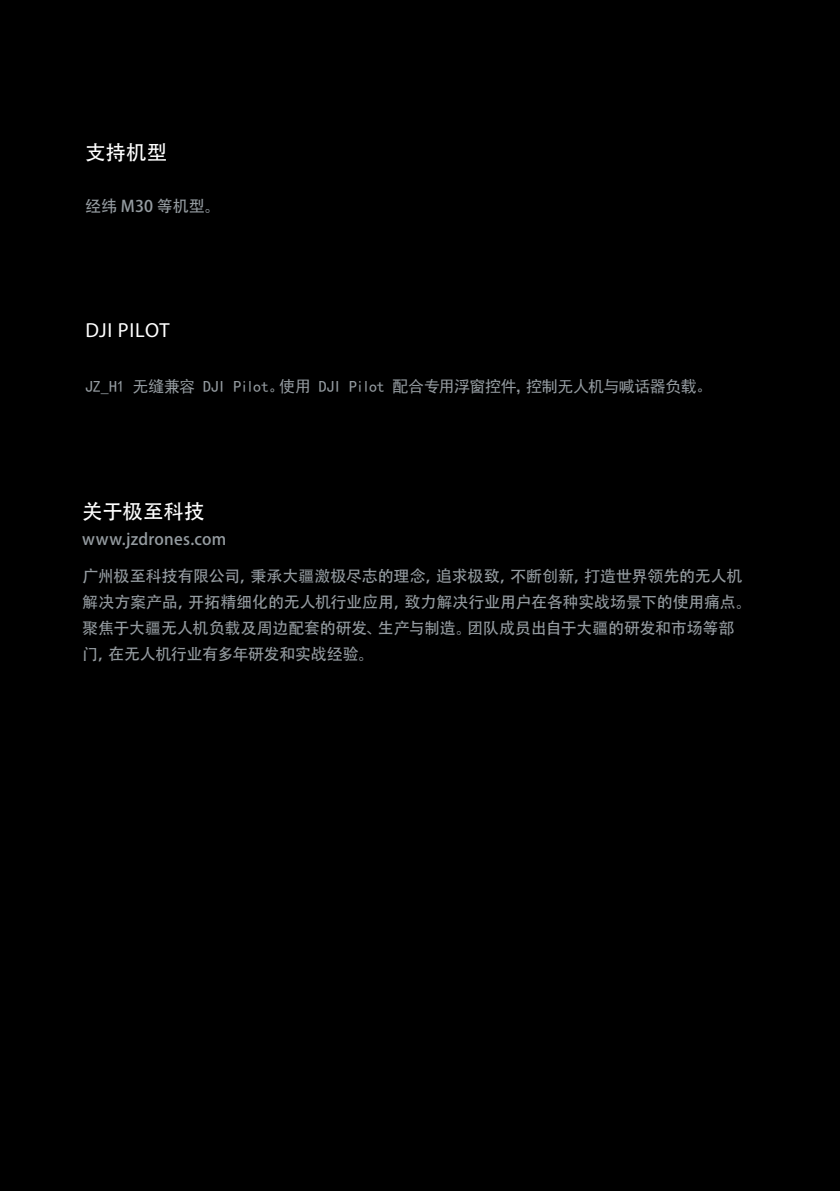
<style>
.page{position:relative;width:840px;height:1191px;background:#fff}
.page>*{position:absolute;margin:0;border:0;box-sizing:border-box;transform-origin:0 0}
.t1{font:20.4px "Adobe Heiti Std";letter-spacing:.005em;color:#fff}
.t2{font:20.4px "Myriad Pro";letter-spacing:.025em;color:#fff}
.条式文案{font:16px/26px "Adobe Heiti Std";letter-spacing:-.01em;color:#959ca1}
.条式文案-2{font:16px "Sim Hei";letter-spacing:-.03em;color:#959ca1}
.条式文案-3{font:16px "Adobe Heiti Std";letter-spacing:.015em;color:#959ca1}
</style>
<div class="page">
<div style="left:0;top:0;width:839px;height:1191px;background:#000"></div>
<p class="t1" style="left:85px;top:140px;width:84px">支持机型</p>
<p class="条式文案" style="left:85px;top:193px;width:137px">经纬 M30 等机型。</p>
<p class="t2" style="left:85px;top:318px;width:86px">DJI PILOT</p>
<p class="条式文案-2" style="left:85px;top:378px;width:628px">JZ_H1 无缝兼容 DJI Pilot。使用 DJI Pilot 配合专用浮窗控件，控制无人机与喊话器负载。</p>
<p class="t1" style="left:82px;top:499px;width:124px">关于极至科技</p>
<p class="条式文案-3" style="left:82px;top:529px;width:145px">www.jzdrones.com</p>
<p class="条式文案" style="left:82px;top:564px;width:670px">广州极至科技有限公司，秉承大疆激极尽志的理念，追求极致，不断创新，打造世界领先的无人机解决方案产品，开拓精细化的无人机行业应用，致力解决行业用户在各种实战场景下的使用痛点。聚焦于大疆无人机负载及周边配套的研发、生产与制造。团队成员出自于大疆的研发和市场等部门，在无人机行业有多年研发和实战经验。</p>
</div>
